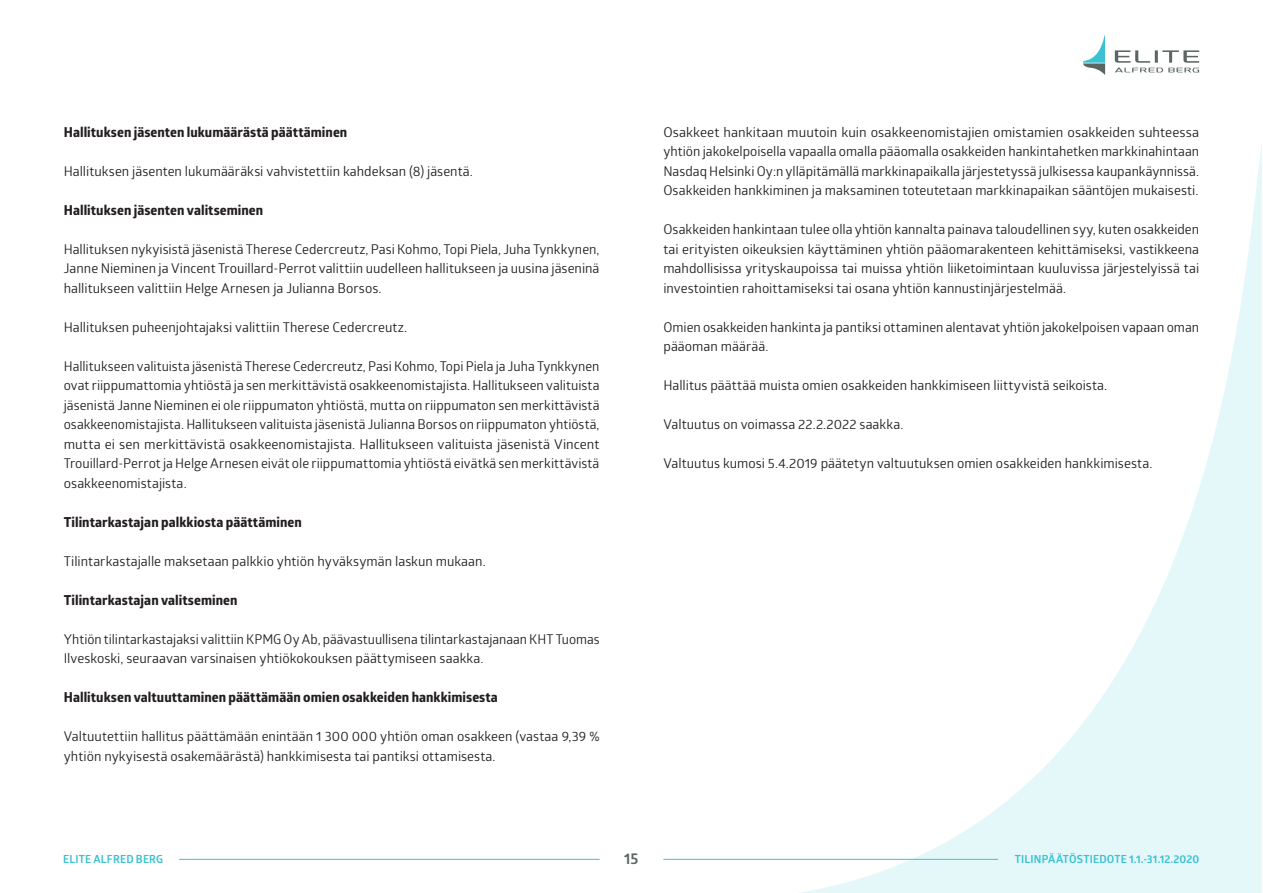
<style>
.page{position:relative;width:1263px;height:893px;background:#fff}
.page>*{position:absolute;margin:0;border:0;box-sizing:border-box;transform-origin:0 0}
.t1{font:700 15px "Glober";color:#5b6663}
.Leipis-perusteksti{font:13.5px/19.5px "Glober";color:#231f20;text-align:justify}
.Leipis-perusteksti-2{font:800 13.5px "Glober";letter-spacing:.005em;color:#231f20}
.Leipis-perusteksti_b{font:13.5px "Glober";color:#231f20}
.Leipis-perusteksti_b-2{font:800 13.5px "Glober";letter-spacing:.005em;color:#231f20}
.t2{font:700 10.95px "Glober";letter-spacing:.02em;color:#3bc1d1}
</style>
<div class="page">
<svg style="left:770px;top:144px;width:492px;height:749px"></svg>
<svg style="left:1115px;top:50px;width:84px;height:22px"></svg>
<svg style="left:1083px;top:35px;width:22px;height:40px"></svg>
<hr style="left:179px;top:859px;width:421px;height:1px;background:#3bc1d1">
<hr style="left:663px;top:859px;width:335px;height:1px;background:#3bc1d1">
<p class="Leipis-perusteksti_b-2" style="left:64px;top:122px;width:285px">Hallituksen jäsenten lukumäärästä päättäminen</p>
<p class="Leipis-perusteksti_b" style="left:64px;top:161px;width:411px">Hallituksen jäsenten lukumääräksi vahvistettiin kahdeksan (8) jäsentä.</p>
<p class="Leipis-perusteksti-2" style="left:64px;top:200px;width:201px">Hallituksen jäsenten valitseminen</p>
<p class="Leipis-perusteksti" style="left:64px;top:238px;width:537px">Hallituksen nykyisistä jäsenistä Therese Cedercreutz, Pasi Kohmo, Topi Piela, Juha Tynkkynen, Janne Nieminen ja Vincent Trouillard-Perrot valittiin uudelleen hallitukseen ja uusina jäseninä hallitukseen valittiin Helge Arnesen ja Julianna Borsos.</p>
<p class="Leipis-perusteksti" style="left:64px;top:316px;width:345px">Hallituksen puheenjohtajaksi valittiin Therese Cedercreutz.</p>
<p class="Leipis-perusteksti" style="left:64px;top:355px;width:537px">Hallitukseen valituista jäsenistä Therese Cedercreutz, Pasi Kohmo, Topi Piela ja Juha Tynkkynen ovat riippumattomia yhtiöstä ja sen merkittävistä osakkeenomistajista. Hallitukseen valituista jäsenistä Janne Nieminen ei ole riippumaton yhtiöstä, mutta on riippumaton sen merkittävistä osakkeenomistajista. Hallitukseen valituista jäsenistä Julianna Borsos on riippumaton yhtiöstä, mutta ei sen merkittävistä osakkeenomistajista. Hallitukseen valituista jäsenistä Vincent Trouillard-Perrot ja Helge Arnesen eivät ole riippumattomia yhtiöstä eivätkä sen merkittävistä osakkeenomistajista.</p>
<p class="Leipis-perusteksti-2" style="left:64px;top:512px;width:240px">Tilintarkastajan palkkiosta päättäminen</p>
<p class="Leipis-perusteksti" style="left:64px;top:550px;width:423px">Tilintarkastajalle maksetaan palkkio yhtiön hyväksymän laskun mukaan.</p>
<p class="Leipis-perusteksti-2" style="left:64px;top:590px;width:175px">Tilintarkastajan valitseminen</p>
<p class="Leipis-perusteksti" style="left:64px;top:628px;width:537px">Yhtiön tilintarkastajaksi valittiin KPMG Oy Ab, päävastuullisena tilintarkastajanaan KHT Tuomas<br>Ilveskoski, seuraavan varsinaisen yhtiökokouksen päättymiseen saakka.</p>
<p class="Leipis-perusteksti-2" style="left:64px;top:687px;width:436px">Hallituksen valtuuttaminen päättämään omien osakkeiden hankkimisesta</p>
<p class="Leipis-perusteksti" style="left:64px;top:726px;width:537px">Valtuutettiin hallitus päättämään enintään 1 300 000 yhtiön oman osakkeen (vastaa 9,39 % yhtiön nykyisestä osakemäärästä) hankkimisesta tai pantiksi ottamisesta.</p>
<p class="Leipis-perusteksti" style="left:663px;top:121px;width:537px">Osakkeet hankitaan muutoin kuin osakkeenomistajien omistamien osakkeiden suhteessa yhtiön jakokelpoisella vapaalla omalla pääomalla osakkeiden hankintahetken markkinahintaan Nasdaq Helsinki Oy:n ylläpitämällä markkinapaikalla järjestetyssä julkisessa kaupankäynnissä.<br>Osakkeiden hankkiminen ja maksaminen toteutetaan markkinapaikan sääntöjen mukaisesti.</p>
<p class="Leipis-perusteksti" style="left:663px;top:219px;width:537px">Osakkeiden hankintaan tulee olla yhtiön kannalta painava taloudellinen syy, kuten osakkeiden tai erityisten oikeuksien käyttäminen yhtiön pääomarakenteen kehittämiseksi, vastikkeena mahdollisissa yrityskaupoissa tai muissa yhtiön liiketoimintaan kuuluvissa järjestelyissä tai investointien rahoittamiseksi tai osana yhtiön kannustinjärjestelmää.</p>
<p class="Leipis-perusteksti" style="left:663px;top:316px;width:537px">Omien osakkeiden hankinta ja pantiksi ottaminen alentavat yhtiön jakokelpoisen vapaan oman pääoman määrää.</p>
<p class="Leipis-perusteksti" style="left:663px;top:375px;width:445px">Hallitus päättää muista omien osakkeiden hankkimiseen liittyvistä seikoista.</p>
<p class="Leipis-perusteksti" style="left:663px;top:414px;width:241px">Valtuutus on voimassa 22.2.2022 saakka.</p>
<p class="Leipis-perusteksti" style="left:663px;top:453px;width:490px">Valtuutus kumosi 5.4.2019 päätetyn valtuutuksen omien osakkeiden hankkimisesta.</p>
<p class="t2" style="left:63px;top:852px;width:102px">ELITE ALFRED BERG</p>
<p class="t1" style="left:624px;top:847px;width:16px">15</p>
<p class="t2" style="left:1015px;top:852px;width:186px">TILINPÄÄTÖSTIEDOTE 1.1.-31.12.2020</p>
</div>
